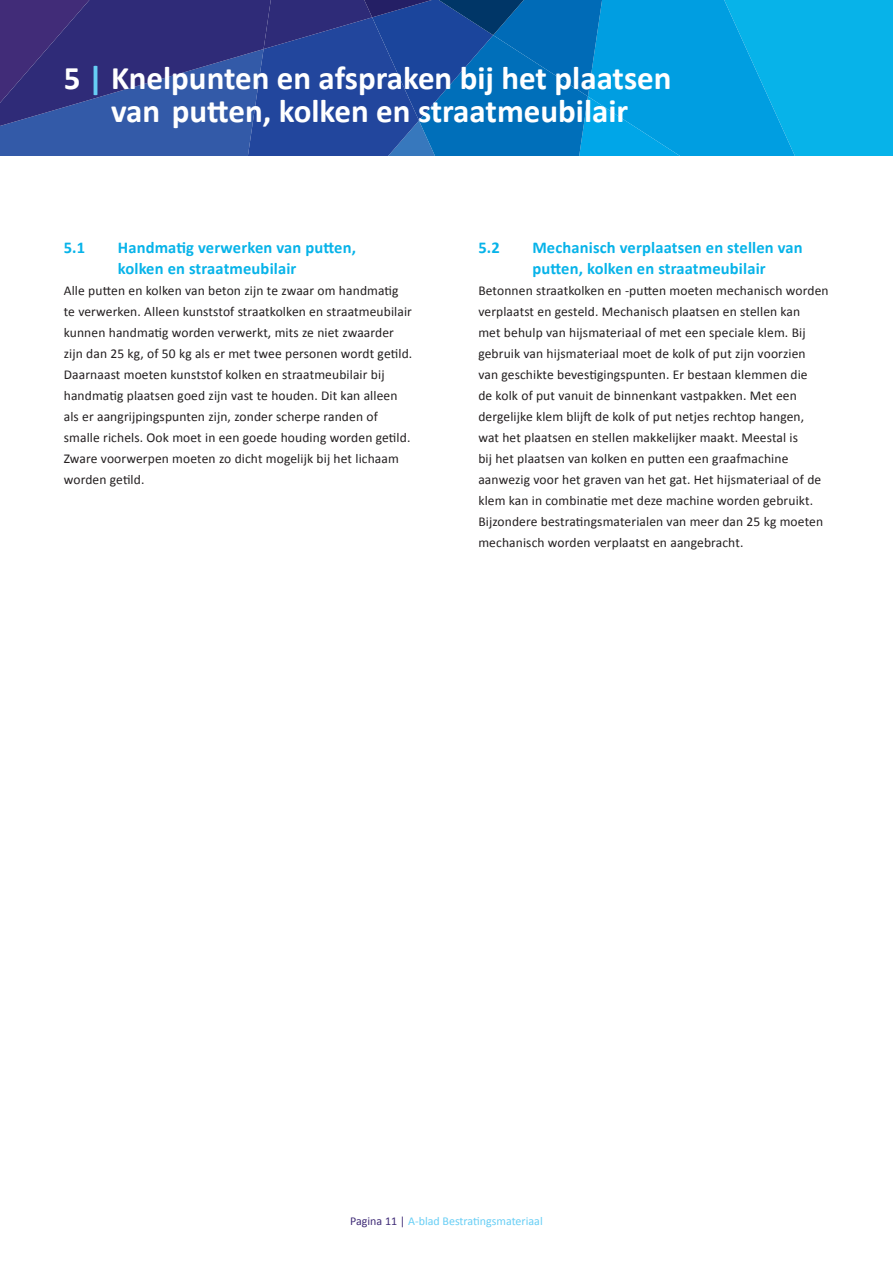
<style>
.page{position:relative;width:893px;height:1263px;background:#fff}
.page>*{position:absolute;margin:0;border:0;box-sizing:border-box;transform-origin:0 0}
.hoofdstuk{font:700 33px/33px "Calibri";color:#fff;text-align:center}
.Paragraaf{font:700 16.5px/21px "Calibri";letter-spacing:.01em;color:#07b3e9}
.platte_tekst{font:13.5px/21px "Calibri";letter-spacing:.01em;color:#231f20}
.t1{font:12px "Calibri";color:#67cef5}
.s1{color:#67cef5}
.s2{color:#402c77}
</style>
<div class="page">
<svg style="left:0;top:0;width:893px;height:155px;background:#176ab3"></svg>
<p class="hoofdstuk" style="left:64px;top:60px;width:609px">5 <span class="s1">|</span> Knelpunten en afspraken bij het plaatsen van putten, kolken en straatmeubilair</p>
<p class="Paragraaf" style="left:64px;top:236px;width:23px">5.1</p>
<p class="Paragraaf" style="left:118px;top:236px;width:240px">Handmatig verwerken van putten,</p>
<p class="Paragraaf" style="left:118px;top:257px;width:180px">kolken en straatmeubilair</p>
<p class="platte_tekst" style="left:64px;top:279px;width:350px">Alle putten en kolken van beton zijn te zwaar om handmatig te verwerken. Alleen kunststof straatkolken en straatmeubilair kunnen handmatig worden verwerkt, mits ze niet zwaarder zijn dan 25 kg, of 50 kg als er met twee personen wordt getild.<br>Daarnaast moeten kunststof kolken en straatmeubilair bij handmatig plaatsen goed zijn vast te houden. Dit kan alleen als er aangrijpingspunten zijn, zonder scherpe randen of smalle richels. Ook moet in een goede houding worden getild.<br>Zware voorwerpen moeten zo dicht mogelijk bij het lichaam worden getild.</p>
<p class="Paragraaf" style="left:478px;top:236px;width:23px">5.2</p>
<p class="Paragraaf" style="left:532px;top:236px;width:272px">Mechanisch verplaatsen en stellen van putten, kolken en straatmeubilair</p>
<p class="platte_tekst" style="left:478px;top:279px;width:352px">Betonnen straatkolken en -putten moeten mechanisch worden verplaatst en gesteld. Mechanisch plaatsen en stellen kan<br>met behulp van hijsmateriaal of met een speciale klem. Bij gebruik van hijsmateriaal moet de kolk of put zijn voorzien van geschikte bevestigingspunten. Er bestaan klemmen die<br>de kolk of put vanuit de binnenkant vastpakken. Met een dergelijke klem blijft de kolk of put netjes rechtop hangen,<br>wat het plaatsen en stellen makkelijker maakt. Meestal is<br>bij het plaatsen van kolken en putten een graafmachine aanwezig voor het graven van het gat. Het hijsmateriaal of de klem kan in combinatie met deze machine worden gebruikt.<br>Bijzondere bestratingsmaterialen van meer dan 25 kg moeten mechanisch worden verplaatst en aangebracht.</p>
<p class="t1" style="left:350px;top:1213px;width:194px"><span class="s2">Pagina 11 |</span> A-blad Bestratingsmateriaal</p>
</div>
